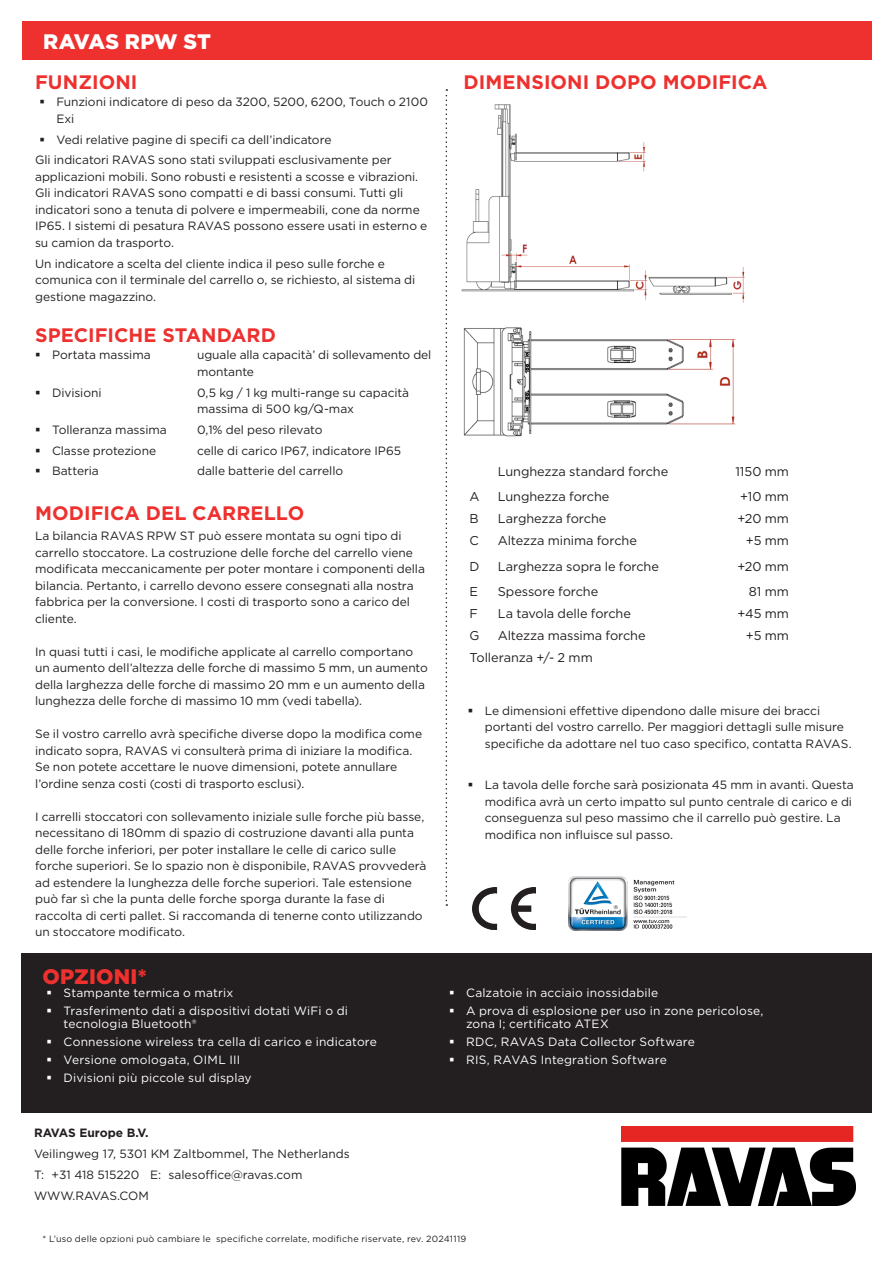
<style>
.page{position:relative;width:893px;height:1263px;background:#fff}
.page>*{position:absolute;margin:0;border:0;box-sizing:border-box;transform-origin:0 0}
.t1{font:900 21px "Gotham";color:#fff}
.kop_wit{font:900 21px "Gotham";letter-spacing:.01em;color:#ee302e}
.tussenkop{font:700 19.5px "Gotham";letter-spacing:.005em;color:#ee302e}
.plat{font:700 19.5px "Gotham";letter-spacing:.005em;color:#ee302e}
.plat-2{font:12.75px "Gotham";letter-spacing:-.005em;color:#231f20}
.plat-3{font:12px/16.5px "Gotham";letter-spacing:-.005em;color:#231f20}
.t2{font:12px/13.5px "Gotham";letter-spacing:.015em;color:#fff}
.t3{font:700 12px "Gotham";color:#231f20}
.opties_wit{font:9px "Gotham";letter-spacing:.025em;color:#231f20}
.s1{color:#fff}
</style>
<div class="page">
<div style="left:22px;top:21px;width:849px;height:39px;background:#ee302e"></div>
<div style="left:21px;top:954px;width:851px;height:159px;background:#231f20"></div>
<svg style="left:446px;top:89px;width:1px;height:817px"></svg>
<img style="left:569px;top:876px;width:118px;height:54px">
<img style="left:472px;top:888px;width:64px;height:41px">
<img style="left:622px;top:1127px;width:233px;height:79px">
<img style="left:461px;top:104px;width:284px;height:333px">
<p class="t1" style="left:43px;top:27px;width:170px">RAVAS RPW ST</p>
<p class="tussenkop" style="left:35px;top:69px;width:104px">FUNZIONI</p>
<p class="tussenkop" style="left:463px;top:69px;width:305px">DIMENSIONI DOPO MODIFICA</p>
<p class="plat-3" style="left:56px;top:94px;width:373px">Funzioni indicatore di peso da 3200, 5200, 6200, Touch o 2100<br>Exi</p>
<p class="plat-3" style="left:56px;top:131px;width:277px">Vedi relative pagine di specifi ca dell’indicatore</p>
<p class="plat-3" style="left:35px;top:152px;width:394px">Gli indicatori RAVAS sono stati sviluppati esclusivamente per applicazioni mobili. Sono robusti e resistenti a scosse e vibrazioni.<br>Gli indicatori RAVAS sono compatti e di bassi consumi. Tutti gli indicatori sono a tenuta di polvere e impermeabili, cone da norme IP65. I sistemi di pesatura RAVAS possono essere usati in esterno e su camion da trasporto.</p>
<p class="plat-3" style="left:35px;top:255px;width:382px">Un indicatore a scelta del cliente indica il peso sulle forche e comunica con il terminale del carrello o, se richiesto, al sistema di gestione magazzino.</p>
<p class="tussenkop" style="left:35px;top:322px;width:243px">SPECIFICHE STANDARD</p>
<p class="plat-3" style="left:52px;top:347px;width:100px">Portata massima</p>
<p class="plat-3" style="left:197px;top:347px;width:236px">uguale alla capacità’ di sollevamento del montante</p>
<p class="plat-3" style="left:52px;top:384px;width:51px">Divisioni</p>
<p class="plat-3" style="left:197px;top:384px;width:214px">0,5 kg / 1 kg multi-range su capacità massima di 500 kg/Q-max</p>
<p class="plat-3" style="left:52px;top:421px;width:116px">Tolleranza massima</p>
<p class="plat-3" style="left:197px;top:421px;width:127px">0,1% del peso rilevato</p>
<p class="plat-3" style="left:52px;top:442px;width:106px">Classe protezione</p>
<p class="plat-3" style="left:197px;top:442px;width:206px">celle di carico IP67, indicatore IP65</p>
<p class="plat-3" style="left:52px;top:463px;width:48px">Batteria</p>
<p class="plat-3" style="left:197px;top:463px;width:148px">dalle batterie del carrello</p>
<p class="plat" style="left:35px;top:500px;width:271px">MODIFICA DEL CARRELLO</p>
<p class="plat-3" style="left:35px;top:527px;width:391px">La bilancia RAVAS RPW ST può essere montata su ogni tipo di carrello stoccatore. La costruzione delle forche del carrello viene modificata meccanicamente per poter montare i componenti della bilancia. Pertanto, i carrello devono essere consegnati alla nostra fabbrica per la conversione. I costi di trasporto sono a carico del cliente.</p>
<p class="plat-3" style="left:35px;top:643px;width:394px">In quasi tutti i casi, le modifiche applicate al carrello comportano un aumento dell’altezza delle forche di massimo 5 mm, un aumento della larghezza delle forche di massimo 20 mm e un aumento della lunghezza delle forche di massimo 10 mm (vedi tabella).</p>
<p class="plat-3" style="left:35px;top:725px;width:389px">Se il vostro carrello avrà specifiche diverse dopo la modifica come indicato sopra, RAVAS vi consulterà prima di iniziare la modifica.<br>Se non potete accettare le nuove dimensioni, potete annullare l’ordine senza costi (costi di trasporto esclusi).</p>
<p class="plat-3" style="left:35px;top:808px;width:393px">I carrelli stoccatori con sollevamento iniziale sulle forche più basse, necessitano di 180mm di spazio di costruzione davanti alla punta delle forche inferiori, per poter installare le celle di carico sulle forche superiori. Se lo spazio non è disponibile, RAVAS provvederà ad estendere la lunghezza delle forche superiori. Tale estensione può far sì che la punta delle forche sporga durante la fase di raccolta di certi pallet. Si raccomanda di tenerne conto utilizzando un stoccatore modificato.</p>
<p class="kop_wit" style="left:43px;top:962px;width:106px">OPZIONI*</p>
<p class="t2" style="left:64px;top:986px;width:171px">Stampante termica o matrix</p>
<p class="t2" style="left:64px;top:1003px;width:286px">Trasferimento dati a dispositivi dotati WiFi o di tecnologia Bluetooth®</p>
<p class="t2" style="left:64px;top:1035px;width:315px">Connessione wireless tra cella di carico e indicatore</p>
<p class="t2" style="left:64px;top:1052px;width:178px">Versione omologata, OIML III</p>
<p class="t2" style="left:64px;top:1070px;width:190px">Divisioni più piccole sul display</p>
<p class="t3" style="left:34px;top:1124px;width:116px">RAVAS Europe B.V.</p>
<p class="plat-3" style="left:34px;top:1145px;width:317px">Veilingweg 17, 5301 KM Zaltbommel, The Netherlands</p>
<p class="plat-3" style="left:34px;top:1166px;width:270px">T: +31 418 515220 E: salesoffice@ravas.com</p>
<p class="plat-3" style="left:34px;top:1187px;width:116px">WWW.RAVAS.COM</p>
<p class="plat-2" style="left:498px;top:463px;width:172px">Lunghezza standard forche</p>
<p class="plat-2" style="left:735px;top:463px;width:55px">1150 mm</p>
<p class="plat-2" style="left:469px;top:488px;width:12px">A</p>
<p class="plat-2" style="left:498px;top:488px;width:113px">Lunghezza forche</p>
<p class="plat-2" style="left:740px;top:488px;width:50px">+10 mm</p>
<p class="plat-2" style="left:469px;top:510px;width:11px">B</p>
<p class="plat-2" style="left:498px;top:510px;width:110px">Larghezza forche</p>
<p class="plat-2" style="left:737px;top:510px;width:53px">+20 mm</p>
<p class="plat-2" style="left:469px;top:533px;width:11px">C</p>
<p class="plat-2" style="left:498px;top:533px;width:141px">Altezza minima forche</p>
<p class="plat-2" style="left:746px;top:533px;width:45px">+5 mm</p>
<p class="plat-2" style="left:469px;top:558px;width:11px">D</p>
<p class="plat-2" style="left:498px;top:558px;width:163px">Larghezza sopra le forche</p>
<p class="plat-2" style="left:737px;top:558px;width:53px">+20 mm</p>
<p class="plat-2" style="left:469px;top:583px;width:10px">E</p>
<p class="plat-2" style="left:498px;top:583px;width:102px">Spessore forche</p>
<p class="plat-2" style="left:749px;top:583px;width:42px">81 mm</p>
<p class="plat-2" style="left:469px;top:605px;width:10px">F</p>
<p class="plat-2" style="left:498px;top:605px;width:135px">La tavola delle forche</p>
<p class="plat-2" style="left:737px;top:605px;width:53px">+45 mm</p>
<p class="plat-2" style="left:469px;top:627px;width:11px">G</p>
<p class="plat-2" style="left:498px;top:627px;width:149px">Altezza massima forche</p>
<p class="plat-2" style="left:746px;top:627px;width:45px">+5 mm</p>
<p class="plat-2" style="left:469px;top:650px;width:125px">Tolleranza +/- 2 mm</p>
<p class="plat-3" style="left:485px;top:702px;width:368px">Le dimensioni effettive dipendono dalle misure dei bracci portanti del vostro carrello. Per maggiori dettagli sulle misure specifiche da adottare nel tuo caso specifico, contatta RAVAS.</p>
<p class="plat-3" style="left:485px;top:776px;width:371px">La tavola delle forche sarà posizionata 45 mm in avanti. Questa modifica avrà un certo impatto sul punto centrale di carico e di conseguenza sul peso massimo che il carrello può gestire. La modifica non influisce sul passo.</p>
<p class="t2" style="left:466px;top:986px;width:194px">Calzatoie in acciaio inossidabile</p>
<p class="t2" style="left:466px;top:1003px;width:299px">A prova di esplosione per uso in zone pericolose, zona I; certificato ATEX</p>
<p class="t2" style="left:466px;top:1035px;width:230px">RDC, RAVAS Data Collector Software</p>
<p class="t2" style="left:466px;top:1052px;width:202px">RIS, RAVAS Integration Software</p>
<p class="opties_wit" style="left:43px;top:1233px;width:425px">* L’uso delle opzioni può cambiare le specifiche correlate, modifiche riservate, rev. <span class="s1">20241119</span></p>
</div>
